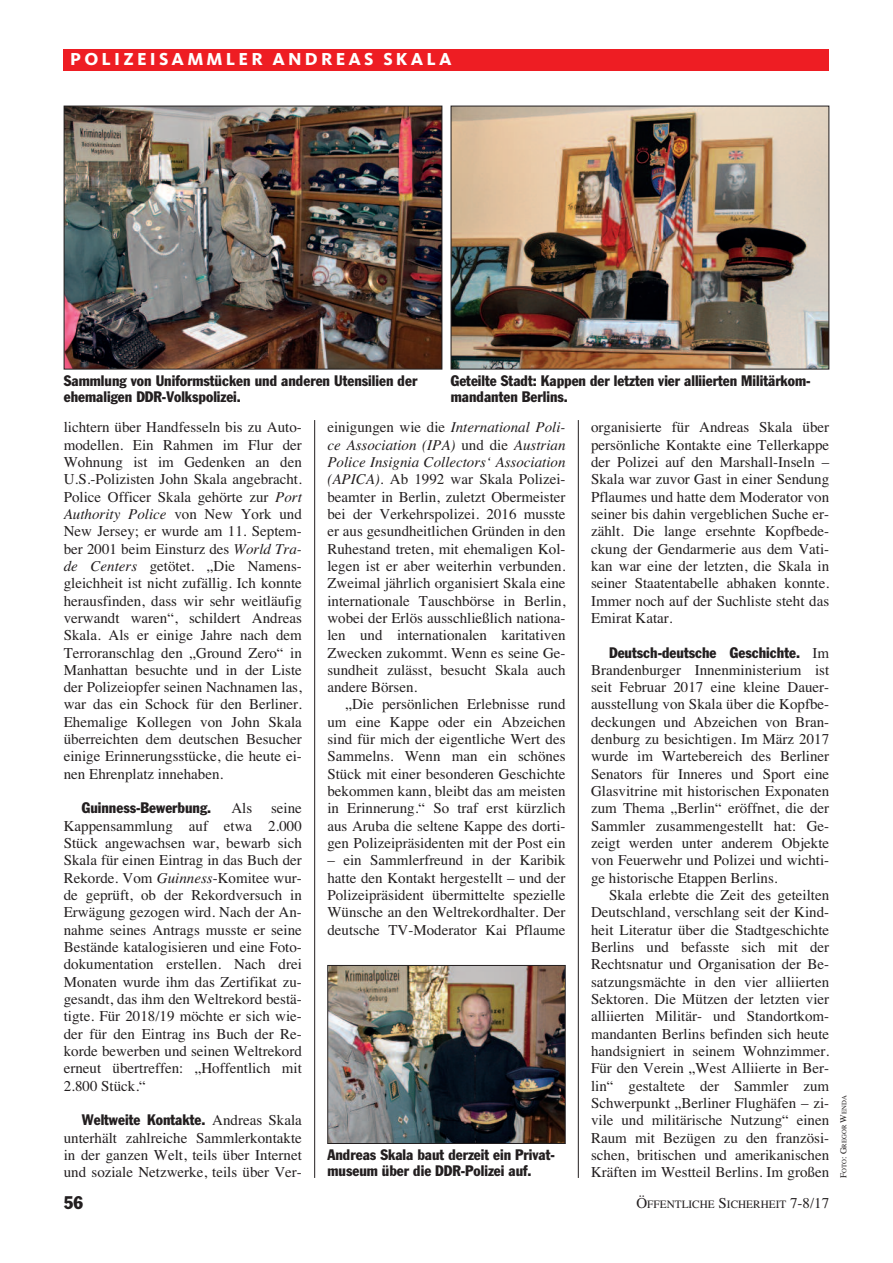
<style>
.page{position:relative;width:893px;height:1263px;background:#fff}
.page>*{position:absolute;margin:0;border:0;box-sizing:border-box;transform-origin:0 0}
.t1{font:800 18px "Kievit";letter-spacing:.175em;color:#fff}
.t2{font:condensed 18px "Franklin Gothic";color:#231f20}
.t3{font:15px/17.4px "Times";color:#231f20;text-align:justify}
.t4{font:condensed 15px/15.8px "Franklin Gothic";color:#231f20}
.t5{font:11.25px "Times";color:#231f20}
.t6{font:6.75px "Times";color:#231f20}
.s1{font-style:italic}
.s2{font-family:"Times";font-stretch:normal}
.s3{font-size:15px}
.s4{font-size:9px}
</style>
<div class="page">
<hr style="left:314px;top:420px;width:1px;height:758px;background:#231f20">
<div style="left:64px;top:49px;width:765px;height:21px;background:#ee1d23"></div>
<img style="left:329px;top:967px;width:235px;height:175px">
<div style="left:327px;top:965px;width:239px;height:179px;border:1px solid #231f20"></div>
<img style="left:66px;top:108px;width:374px;height:259px">
<div style="left:64px;top:106px;width:378px;height:263px;border:1px solid #231f20"></div>
<img style="left:453px;top:108px;width:374px;height:259px">
<hr style="left:578px;top:420px;width:1px;height:758px;background:#231f20">
<p class="t1" style="left:70px;top:53px;width:383px">POLIZEISAMMLER ANDREAS SKALA</p>
<p class="t4" style="left:64px;top:374px;width:355px">Sammlung von Uniformstücken und anderen Utensilien der ehemaligen DDR-Volkspolizei.</p>
<p class="t4" style="left:451px;top:374px;width:361px">Geteilte Stadt: Kappen der letzten vier alliierten Militärkom&shy;mandanten Berlins.</p>
<p class="t3" style="left:64px;top:418px;width:240px">lichtern über Handfesseln bis zu Auto&shy;modellen. Ein Rahmen im Flur der Wohnung ist im Gedenken an den U.S.-Polizisten John Skala angebracht.<br>Police Officer Skala gehörte zur <span class="s1">Port Authority Police</span> von New York und New Jersey; er wurde am 11. Septem&shy;ber 2001 beim Einsturz des <span class="s1">World Tra&shy;de Centers</span> getötet. „Die Namens&shy;gleichheit ist nicht zufällig. Ich konnte herausfinden, dass wir sehr weitläufig verwandt waren“, schildert Andreas Skala. Als er einige Jahre nach dem Terroranschlag den „Ground Zero“ in Manhattan besuchte und in der Liste der Polizeiopfer seinen Nachnamen las, war das ein Schock für den Berliner.<br>Ehemalige Kollegen von John Skala überreichten dem deutschen Besucher einige Erinnerungsstücke, die heute ei&shy;nen Ehrenplatz innehaben.</p>
<p class="t4" style="left:82px;top:801px;width:131px">Guinness-Bewerbung.</p>
<p class="t3" style="left:231px;top:799px;width:22px">Als</p>
<p class="t3" style="left:64px;top:800px;width:240px;text-indent:207px">seine Kappensammlung auf etwa 2.000<br>Stück angewachsen war, bewarb sich Skala für einen Eintrag in das Buch der Rekorde. Vom <span class="s1">Guinness</span>-Komitee wur&shy;de geprüft, ob der Rekordversuch in Erwägung gezogen wird. Nach der An&shy;nahme seines Antrags musste er seine Bestände katalogisieren und eine Foto&shy;dokumentation erstellen. Nach drei Monaten wurde ihm das Zertifikat zu&shy;gesandt, das ihm den Weltrekord bestä&shy;tigte. Für 2018/19 möchte er sich wie&shy;der für den Eintrag ins Buch der Re&shy;korde bewerben und seinen Weltrekord erneut übertreffen: „Hoffentlich mit 2.800 Stück.“</p>
<p class="t4" style="left:82px;top:1113px;width:222px">Weltweite Kontakte. <span class="s2">Andreas Skala</span></p>
<p class="t3" style="left:64px;top:1129px;width:240px">unterhält zahlreiche Sammlerkontakte in der ganzen Welt, teils über Internet und soziale Netzwerke, teils über Ver-</p>
<p class="t3" style="left:327px;top:418px;width:240px">einigungen wie die <span class="s1">International Poli&shy;ce Association (IPA)</span> und die <span class="s1">Austrian Police Insignia Collectors‘ Association (APICA).</span> Ab 1992 war Skala Polizei&shy;beamter in Berlin, zuletzt Obermeister bei der Verkehrspolizei. 2016 musste er aus gesundheitlichen Gründen in den Ruhestand treten, mit ehemaligen Kol&shy;legen ist er aber weiterhin verbunden.<br>Zweimal jährlich organisiert Skala eine internationale Tauschbörse in Berlin, wobei der Erlös ausschließlich nationa&shy;len und internationalen karitativen Zwecken zukommt. Wenn es seine Ge&shy;sundheit zulässt, besucht Skala auch andere Börsen.</p>
<p class="t3" style="left:327px;top:696px;width:240px;text-indent:18px">„Die persönlichen Erlebnisse rund um eine Kappe oder ein Abzeichen sind für mich der eigentliche Wert des Sammelns. Wenn man ein schönes Stück mit einer besonderen Geschichte bekommen kann, bleibt das am meisten in Erinnerung.“ So traf erst kürzlich aus Aruba die seltene Kappe des dorti&shy;gen Polizeipräsidenten mit der Post ein</p>
<p class="t3" style="left:327px;top:851px;width:240px">– ein Sammlerfreund in der Karibik hatte den Kontakt hergestellt – und der Polizeipräsident übermittelte spezielle Wünsche an den Weltrekordhalter. Der deutsche TV-Moderator Kai Pflaume</p>
<p class="t4" style="left:327px;top:1148px;width:229px">Andreas Skala baut derzeit ein Privat&shy;museum über die DDR-Polizei auf.</p>
<p class="t3" style="left:591px;top:418px;width:240px">organisierte für Andreas Skala über persönliche Kontakte eine Tellerkappe der Polizei auf den Marshall-Inseln – Skala war zuvor Gast in einer Sendung Pflaumes und hatte dem Moderator von seiner bis dahin vergeblichen Suche er&shy;zählt. Die lange ersehnte Kopfbede&shy;ckung der Gendarmerie aus dem Vati&shy;kan war eine der letzten, die Skala in seiner Staatentabelle abhaken konnte.<br>Immer noch auf der Suchliste steht das Emirat Katar.</p>
<p class="t4" style="left:609px;top:645px;width:222px">Deutsch-deutsche Geschichte. <span class="s2">Im</span></p>
<p class="t3" style="left:591px;top:661px;width:240px">Brandenburger Innenministerium ist seit Februar 2017 eine kleine Dauer&shy;ausstellung von Skala über die Kopfbe&shy;deckungen und Abzeichen von Bran&shy;denburg zu besichtigen. Im März 2017 wurde im Wartebereich des Berliner Senators für Inneres und Sport eine Glasvitrine mit historischen Exponaten zum Thema „Berlin“ eröffnet, die der Sammler zusammengestellt hat: Ge&shy;zeigt werden unter anderem Objekte von Feuerwehr und Polizei und wichti&shy;ge historische Etappen Berlins.</p>
<p class="t3" style="left:591px;top:886px;width:240px;text-indent:18px">Skala erlebte die Zeit des geteilten Deutschland, verschlang seit der Kind&shy;heit Literatur über die Stadtgeschichte Berlins und befasste sich mit der Rechtsnatur und Organisation der Be&shy;satzungsmächte in den vier alliierten Sektoren. Die Mützen der letzten vier alliierten Militär- und Standortkom&shy;mandanten Berlins befinden sich heute handsigniert in seinem Wohnzimmer.<br>Für den Verein „West Alliierte in Ber&shy;lin“ gestaltete der Sammler zum Schwerpunkt „Berliner Flughäfen – zi&shy;vile und militärische Nutzung“ einen Raum mit Bezügen zu den französi&shy;schen, britischen und amerikanischen Kräften im Westteil Berlins. Im großen</p>
<p class="t2" style="left:64px;top:1196px;width:21px">56</p>
<p class="t5" style="left:636px;top:1198px;width:194px"><span class="s3">Ö</span>FFENTLICHE <span class="s3">S</span>ICHERHEIT <span class="s3">7-8/17</span></p>
<p class="t6" style="left:840px;top:1178px;width:84px;rotate:-90deg"><span class="s4">F</span>OTO<span class="s4">: G</span>REGOR <span class="s4">W</span>ENDA</p>
</div>
